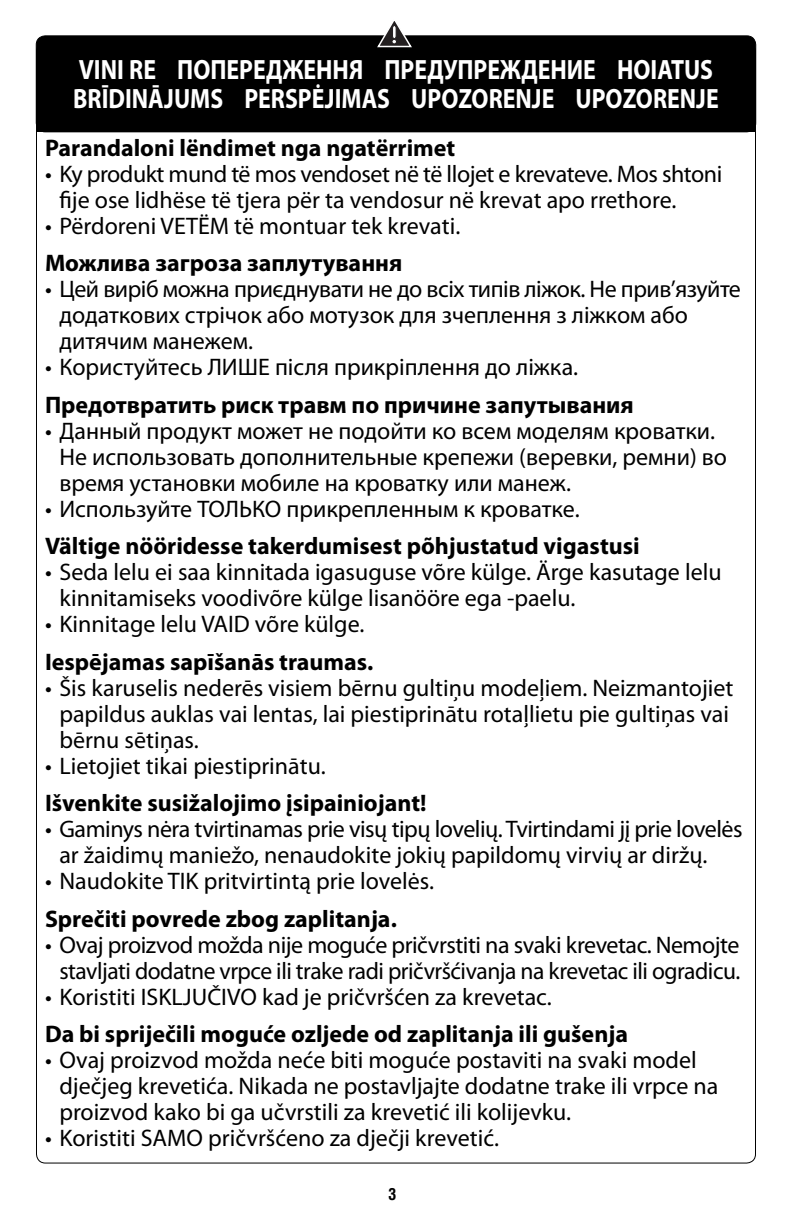
<style>
.page{position:relative;width:792px;height:1224px;background:#fff}
.page>*{position:absolute;margin:0;border:0;box-sizing:border-box;transform-origin:0 0}
.t1{font:700 28px/29px "Myriad Pro";color:#fff;scale:.85 1}
.t2{font:24px/26px "Myriad Pro";color:#000}
.t3{font:700 24px "Myriad Pro";color:#000}
.t4{font:24px/26px "Myriad Pro";letter-spacing:-.02em;color:#000}
.t5{font:700 condensed 16px "Helvetica LT Std";color:#000}
</style>
<div class="page">
<div style="left:36px;top:36px;width:720px;height:96px;background:#000;border-radius:9px"></div>
<div style="left:36px;top:36px;width:720px;height:96px;border:1px solid #000;border-radius:9px"></div>
<svg style="left:377px;top:21px;width:36px;height:27px"></svg>
<p class="t1" style="left:73px;top:57px;width:761px">VINI RE ПОПЕРЕДЖЕННЯ ПРЕДУПРЕЖДЕНИЕ HOIATUS<br>BRĪDINĀJUMS PERSPĖJIMAS UPOZORENJE UPOZORENJE</p>
<p class="t3" style="left:45px;top:138px;width:412px">Parandaloni lëndimet nga ngatërrimet</p>
<p class="t2" style="left:59px;top:162px;width:664px;text-indent:-14px">• Ky produkt mund të mos vendoset në të llojet e krevateve. Mos shtoni fije ose lidhëse të tjera për ta vendosur në krevat apo rrethore.</p>
<p class="t2" style="left:45px;top:214px;width:417px">• Përdoreni VETËM të montuar tek krevati.</p>
<p class="t3" style="left:45px;top:254px;width:359px">Можлива загроза заплутування</p>
<p class="t2" style="left:59px;top:278px;width:683px;text-indent:-14px">• Цей виріб можна приєднувати не до всіх типів ліжок. Не прив’язуйте додаткових стрічок або мотузок для зчеплення з ліжком або дитячим манежем.</p>
<p class="t2" style="left:45px;top:356px;width:535px">• Користуйтесь ЛИШЕ після прикріплення до ліжка.</p>
<p class="t3" style="left:45px;top:395px;width:590px">Предотвратить риск травм по причине запутывания</p>
<p class="t2" style="left:59px;top:419px;width:669px;text-indent:-14px">• Данный продукт может не подойти ко всем моделям кроватки.<br>Не использовать дополнительные крепежи (веревки, ремни) во время установки мобиле на кроватку или манеж.</p>
<p class="t2" style="left:45px;top:497px;width:536px">• Используйте ТОЛЬКО прикрепленным к кроватке.</p>
<p class="t3" style="left:45px;top:537px;width:596px">Vältige nööridesse takerdumisest põhjustatud vigastusi</p>
<p class="t2" style="left:59px;top:561px;width:664px;text-indent:-14px">• Seda lelu ei saa kinnitada igasuguse võre külge. Ärge kasutage lelu kinnitamiseks voodivõre külge lisanööre ega -paelu.</p>
<p class="t2" style="left:45px;top:613px;width:321px">• Kinnitage lelu VAID võre külge.</p>
<p class="t3" style="left:45px;top:652px;width:330px">Iespējamas sapīšanās traumas.</p>
<p class="t2" style="left:59px;top:676px;width:676px;text-indent:-14px">• Šis karuselis nederēs visiem bērnu gultiņu modeļiem. Neizmantojiet papildus auklas vai lentas, lai piestiprinātu rotaļlietu pie gultiņas vai bērnu sētiņas.</p>
<p class="t2" style="left:45px;top:754px;width:282px">• Lietojiet tikai piestiprinātu.</p>
<p class="t3" style="left:45px;top:794px;width:383px">Išvenkite susižalojimo įsipainiojant!</p>
<p class="t4" style="left:59px;top:818px;width:685px;text-indent:-14px">• Gaminys nėra tvirtinamas prie visų tipų lovelių. Tvirtindami jį prie lovelės ar žaidimų maniežo, nenaudokite jokių papildomų virvių ar diržų.</p>
<p class="t2" style="left:45px;top:870px;width:391px">• Naudokite TIK pritvirtintą prie lovelės.</p>
<p class="t3" style="left:45px;top:909px;width:353px">Sprečiti povrede zbog zaplitanja.</p>
<p class="t4" style="left:45px;top:933px;width:697px;text-align:right">• Ovaj proizvod možda nije moguće pričvrstiti na svaki krevetac. Nemojte stavljati dodatne vrpce ili trake radi pričvršćivanja na krevetac ili ogradicu.</p>
<p class="t2" style="left:45px;top:985px;width:508px">• Koristiti ISKLJUČIVO kad je pričvršćen za krevetac.</p>
<p class="t3" style="left:45px;top:1025px;width:585px">Da bi spriječili moguće ozljede od zaplitanja ili gušenja</p>
<p class="t2" style="left:59px;top:1049px;width:661px;text-indent:-14px">• Ovaj proizvod možda neće biti moguće postaviti na svaki model dječjeg krevetića. Nikada ne postavljajte dodatne trake ili vrpce na proizvod kako bi ga učvrstili za krevetić ili kolijevku.</p>
<p class="t2" style="left:45px;top:1127px;width:455px">• Koristiti SAMO pričvršćeno za dječji krevetić.</p>
<p class="t5" style="left:388px;top:1189px;width:9px">3</p>
</div>
